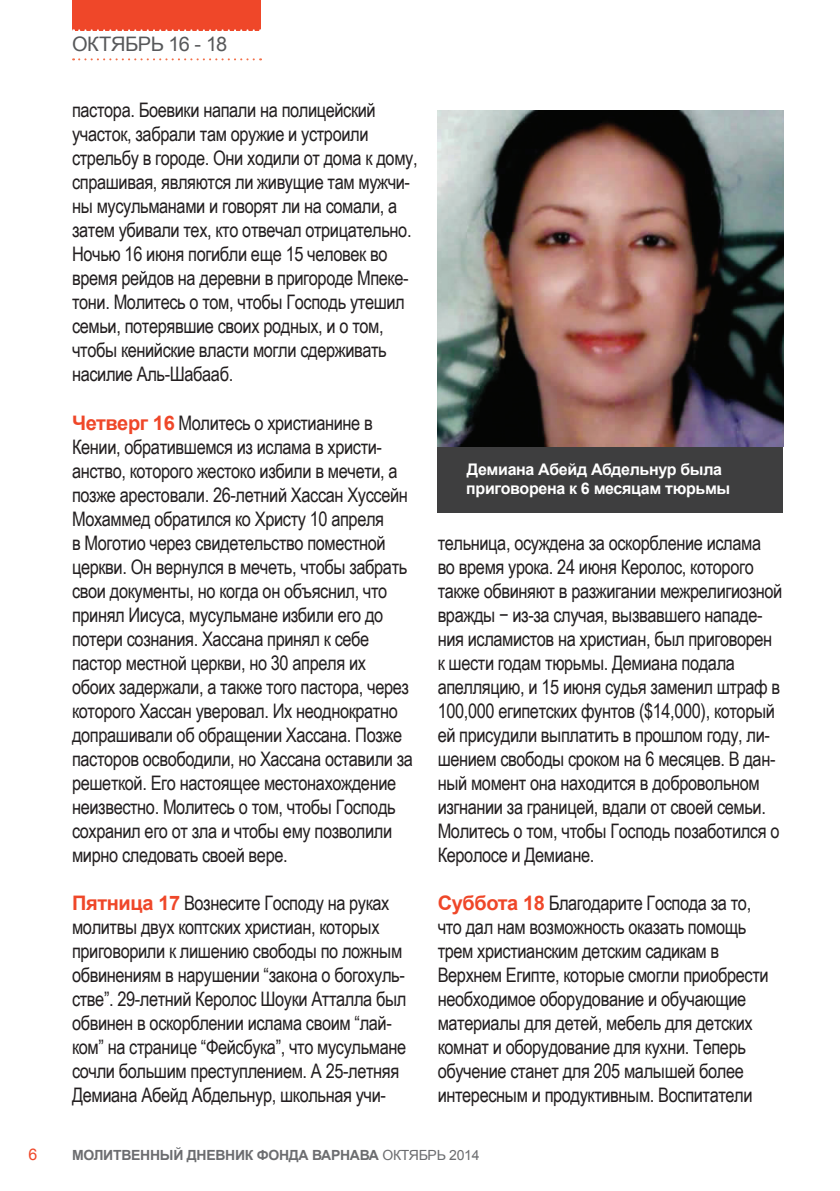
<style>
.page{position:relative;width:840px;height:1191px;background:#fff}
.page>*{position:absolute;margin:0;border:0;box-sizing:border-box;transform-origin:0 0}
.t1{font:20px/24px "Arial Narrow";letter-spacing:-.02em;color:#231f20}
.t2{font:20px "Arial";letter-spacing:-.02em;color:#57585a}
.t3{font:700 16px/19.2px "Arial";letter-spacing:-.02em;color:#fff}
.t4{font:16px "Arial";color:#ef4729}
.t5{font:700 14px "Arial";letter-spacing:-.02em;color:#6c6d70}
.s1{font-family:"Arial";font-weight:700;color:#ef4729}
.s2{font-weight:400}
</style>
<div class="page">
<div style="left:72px;top:0;width:188px;height:30px;background:#ef4729"></div>
<svg style="left:73px;top:29px;width:188px;height:2px"></svg>
<svg style="left:73px;top:58px;width:188px;height:2px"></svg>
<div style="left:437px;top:444px;width:345px;height:69px;background:#3e3e3f"></div>
<img style="left:437px;top:111px;width:345px;height:336px">
<p class="t2" style="left:72px;top:31px;width:157px">ОКТЯБРЬ 16 - 18</p>
<p class="t1" style="left:72px;top:98px;width:347px">пастора. Боевики напали на полицейский участок, забрали там оружие и устроили стрельбу в городе. Они ходили от дома к дому, спрашивая, являются ли живущие там мужчи&shy;ны мусульманами и говорят ли на сомали, а затем убивали тех, кто отвечал отрицательно.<br>Ночью 16 июня погибли еще 15 человек во время рейдов на деревни в пригороде Мпеке&shy;тони. Молитесь о том, чтобы Господь утешил семьи, потерявшие своих родных, и о том, чтобы кенийские власти могли сдерживать насилие Аль-Шабааб.</p>
<p class="t1" style="left:72px;top:410px;width:342px"><span class="s1">Четверг 16</span> Молитесь о христианине в Кении, обратившемся из ислама в христи&shy;анство, которого жестоко избили в мечети, а позже арестовали. 26-летний Хассан Хуссейн Мохаммед обратился ко Христу 10 апреля<br>в Моготио через свидетельство поместной церкви. Он вернулся в мечеть, чтобы забрать свои документы, но когда он объяснил, что принял Иисуса, мусульмане избили его до потери сознания. Хассана принял к себе пастор местной церкви, но 30 апреля их обоих задержали, а также того пастора, через которого Хассан уверовал. Их неоднократно допрашивали об обращении Хассана. Позже пасторов освободили, но Хассана оставили за решеткой. Его настоящее местонахождение неизвестно. Молитесь о том, чтобы Господь сохранил его от зла и чтобы ему позволили мирно следовать своей вере.</p>
<p class="t1" style="left:72px;top:890px;width:336px"><span class="s1">Пятница 17</span> Вознесите Господу на руках молитвы двух коптских христиан, которых приговорили к лишению свободы по ложным обвинениям в нарушении “закона о богохуль&shy;стве”. 29-летний Керолос Шоуки Атталла был обвинен в оскорблении ислама своим “лай&shy;ком” на странице “Фейсбука”, что мусульмане сочли большим преступлением. А 25-летняя Демиана Абейд Абдельнур, школьная учи-</p>
<p class="t3" style="left:466px;top:460px;width:265px">Демиана Абейд Абдельнур была приговорена к 6 месяцам тюрьмы</p>
<p class="t1" style="left:437px;top:530px;width:346px">тельница, осуждена за оскорбление ислама во время урока. 24 июня Керолос, которого также обвиняют в разжигании межрелигиозной вражды − из-за случая, вызвавшего нападе&shy;ния исламистов на христиан, был приговорен к шести годам тюрьмы. Демиана подала апелляцию, и 15 июня судья заменил штраф в 100,000 египетских фунтов ($14,000), который ей присудили выплатить в прошлом году, ли&shy;шением свободы сроком на 6 месяцев. В дан&shy;ный момент она находится в добровольном изгнании за границей, вдали от своей семьи.<br>Молитесь о том, чтобы Господь позаботился о Керолосе и Демиане.</p>
<p class="t1" style="left:437px;top:890px;width:332px"><span class="s1">Суббота 18</span> Благодарите Господа за то, что дал нам возможность оказать помощь трем христианским детским садикам в Верхнем Египте, которые смогли приобрести необходимое оборудование и обучающие материалы для детей, мебель для детских комнат и оборудование для кухни. Теперь обучение станет для 205 малышей более интересным и продуктивным. Воспитатели</p>
<p class="t4" style="left:28px;top:1144px;width:10px">6</p>
<p class="t5" style="left:72px;top:1145px;width:409px">МОЛИТВЕННЫЙ ДНЕВНИК ФОНДА ВАРНАВА <span class="s2">ОКТЯБРЬ 2014</span></p>
</div>
